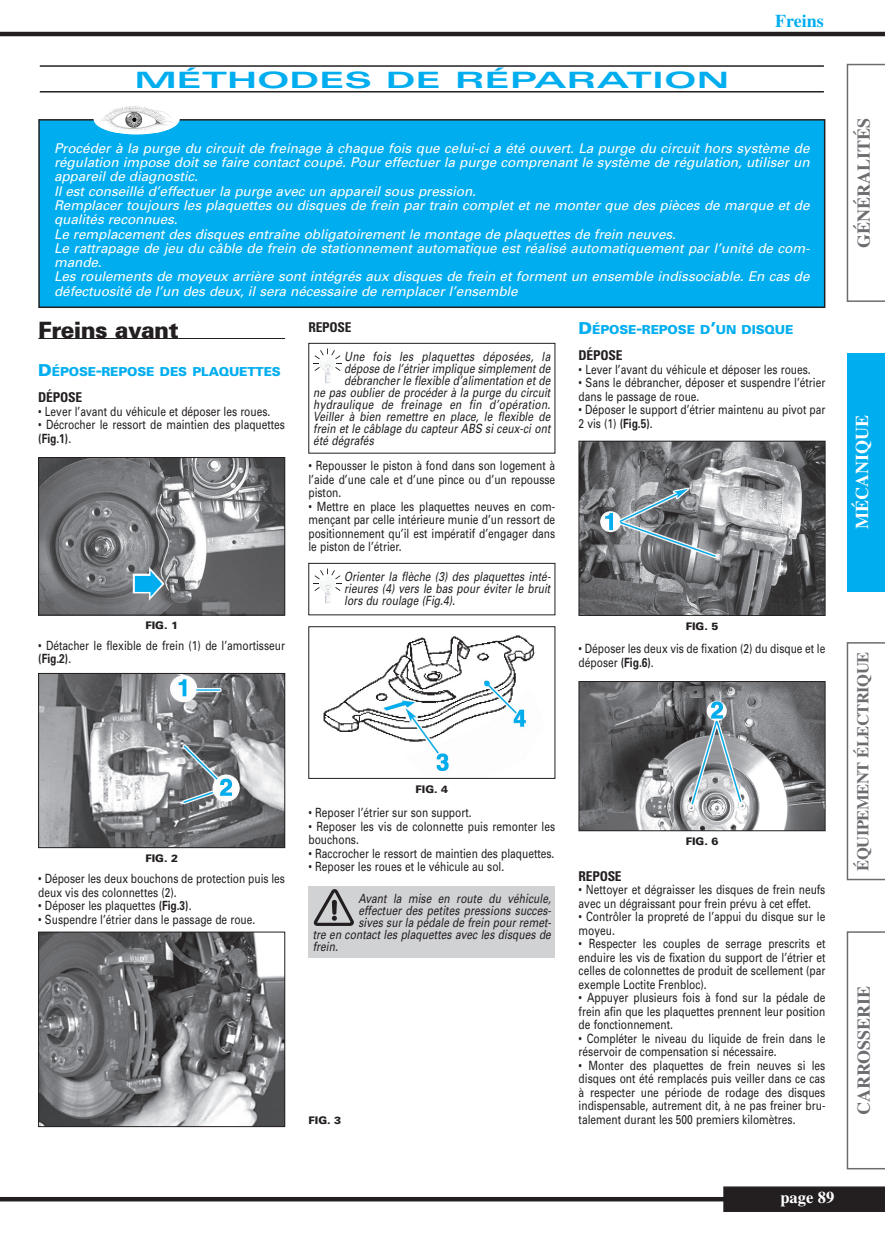
<style>
.page{position:relative;width:885px;height:1246px;background:#fff}
.page>*{position:absolute;margin:0;border:0;box-sizing:border-box;transform-origin:0 0}
.t1{font:700 expanded 22.5px "Univers";color:#00aeef;scale:1.5 1}
.t2{font:900 22.5px "Univers";letter-spacing:-.025em;color:#231f20}
.t3{font:700 18px "Times";color:#6c6d70}
.t4{font:700 18px "Times";color:#fff}
.t5{font:700 18px "Times";color:#00aeef}
.t6{font:700 16.5px "Times";letter-spacing:-.025em;color:#6c6d70}
.t7{font:700 16.5px "Times";color:#fff}
.t8{font:italic 13.5px/14.2px "Univers";letter-spacing:-.005em;color:#fff}
.t9{font:700 condensed 13.5px "Univers";letter-spacing:-.02em;color:#231f20}
.t10{font:12.75px/13.5px "Univers";color:#231f20;scale:.8 1}
.t11{font:italic 12.75px/12px "Univers";letter-spacing:.005em;color:#231f20;text-align:justify;scale:.8 1}
.t12{font:italic 12.75px "Univers";letter-spacing:.025em;color:#231f20;scale:.8 1}
.t13{font:italic 12.75px "Univers";letter-spacing:.03em;color:#231f20;scale:.8 1}
.t14{font:900 12.3px "Univers";letter-spacing:-.01em;color:#00aeef}
.t15{font:900 10.5px "Univers";color:#231f20}
.s1{font-size:16.5px}
.s2{font-weight:700}
</style>
<div class="page">
<svg style="left:846px;top:64px;width:38px;height:238px"></svg>
<div style="left:846px;top:353px;width:38px;height:238px;background:#00aeef"></div>
<svg style="left:846px;top:642px;width:38px;height:238px"></svg>
<svg style="left:846px;top:931px;width:38px;height:238px"></svg>
<hr style="left:0;top:1197px;width:727px;height:4px;background:#231f20">
<div style="left:723px;top:1186px;width:161px;height:26px;background:#231f20"></div>
<hr style="left:0;top:32px;width:884px;height:4px;background:#231f20">
<hr style="left:40px;top:65px;width:783px;height:2px;background:#231f20">
<hr style="left:40px;top:91px;width:783px;height:2px;background:#231f20">
<div style="left:39px;top:120px;width:785px;height:187px;background:#00aeef"></div>
<div style="left:38px;top:119px;width:787px;height:189px;border:2px solid #231f20"></div>
<div style="left:94px;top:104px;width:86px;height:30px;background:#fff;border-radius:50%"></div>
<img style="left:96px;top:105px;width:81px;height:27px">
<hr style="left:38px;top:338px;width:247px;height:1px;background:#231f20">
<img style="left:40px;top:459px;width:243px;height:154px">
<div style="left:38px;top:457px;width:247px;height:158px;border:1px solid #231f20"></div>
<img style="left:40px;top:675px;width:243px;height:171px">
<div style="left:38px;top:673px;width:247px;height:175px;border:1px solid #231f20"></div>
<img style="left:40px;top:934px;width:243px;height:191px">
<div style="left:38px;top:932px;width:247px;height:195px;border:1px solid #231f20"></div>
<div style="left:308px;top:343px;width:247px;height:110px;border:1px solid #231f20"></div>
<svg style="left:313px;top:348px;width:29px;height:23px"></svg>
<img style="left:320px;top:357px;width:15px;height:27px">
<div style="left:308px;top:563px;width:247px;height:52px;border:1px solid #231f20"></div>
<svg style="left:313px;top:568px;width:29px;height:23px"></svg>
<img style="left:320px;top:577px;width:15px;height:26px">
<img style="left:323px;top:635px;width:212px;height:136px">
<div style="left:308px;top:626px;width:247px;height:153px;border:1px solid #231f20"></div>
<div style="left:308px;top:886px;width:247px;height:71px;background:#d1d2d4"></div>
<svg style="left:314px;top:889px;width:40px;height:36px"></svg>
<img style="left:580px;top:443px;width:243px;height:171px">
<div style="left:578px;top:441px;width:247px;height:175px;border:1px solid #231f20"></div>
<img style="left:580px;top:683px;width:243px;height:146px">
<div style="left:578px;top:681px;width:247px;height:150px;border:1px solid #231f20"></div>
<h1 class="t1" style="left:134px;top:72px;width:398px">MÉTHODES DE RÉPARATION</h1>
<h2 class="t5" style="left:775px;top:15px;width:50px">Freins</h2>
<p class="t8" style="left:54px;top:142px;width:757px">Procéder à la purge du circuit de freinage à chaque fois que celui-ci a été ouvert. La purge du circuit hors système de régulation impose doit se faire contact coupé. Pour effectuer la purge comprenant le système de régulation, utiliser un appareil de diagnostic.<br>Il est conseillé d’effectuer la purge avec un appareil sous pression.<br>Remplacer toujours les plaquettes ou disques de frein par train complet et ne monter que des pièces de marque et de qualités reconnues.<br>Le remplacement des disques entraîne obligatoirement le montage de plaquettes de frein neuves.<br>Le rattrapage de jeu du câble de frein de stationnement automatique est réalisé automatiquement par l’unité de com&shy;mande.<br>Les roulements de moyeux arrière sont intégrés aux disques de frein et forment un ensemble indissociable. En cas de défectuosité de l’un des deux, il sera nécessaire de remplacer l’ensemble</p>
<h1 class="t2" style="left:38px;top:322px;width:142px">Freins avant</h1>
<p class="t14" style="left:38px;top:367px;width:244px"><span class="s1">D</span>ÉPOSE<span class="s1">-</span>REPOSE DES PLAQUETTES</p>
<p class="t9" style="left:38px;top:392px;width:45px">DÉPOSE</p>
<p class="t10" style="left:38px;top:405px;width:291px">• Lever l’avant du véhicule et déposer les roues.</p>
<p class="t10" style="left:38px;top:419px;width:310px">• Décrocher le ressort de maintien des plaquettes <span class="s2">(Fig.1)</span>.</p>
<p class="t9" style="left:308px;top:322px;width:45px">REPOSE</p>
<p class="t14" style="left:578px;top:325px;width:216px"><span class="s1">D</span>ÉPOSE<span class="s1">-</span>REPOSE D<span class="s1">’</span>UN DISQUE</p>
<p class="t9" style="left:578px;top:350px;width:45px">DÉPOSE</p>
<p class="t10" style="left:578px;top:363px;width:291px">• Lever l’avant du véhicule et déposer les roues.</p>
<p class="t10" style="left:578px;top:377px;width:310px">• Sans le débrancher, déposer et suspendre l’étrier dans le passage de roue.</p>
<p class="t10" style="left:578px;top:404px;width:310px">• Déposer le support d’étrier maintenu au pivot par<br>2 vis (1) <span class="s2">(Fig.5)</span>.</p>
<p class="t13" style="left:344px;top:351px;width:259px">Une fois les plaquettes déposées, la</p>
<p class="t11" style="left:344px;top:363px;width:259px">dépose de l’étrier implique simplement de</p>
<p class="t11" style="left:344px;top:375px;width:259px">débrancher le flexible d’alimentation et de</p>
<p class="t11" style="left:313px;top:387px;width:298px">ne pas oublier de procéder à la purge du circuit</p>
<p class="t12" style="left:313px;top:399px;width:298px">hydraulique de freinage en fin d’opération.</p>
<p class="t11" style="left:313px;top:411px;width:298px">Veiller à bien remettre en place, le flexible de</p>
<p class="t11" style="left:313px;top:423px;width:298px">frein et le câblage du capteur ABS si ceux-ci ont</p>
<p class="t11" style="left:313px;top:435px;width:77px">été dégrafés</p>
<p class="t10" style="left:308px;top:460px;width:310px;text-align:justify">• Repousser le piston à fond dans son logement à l’aide d’une cale et d’une pince ou d’un repousse piston.</p>
<p class="t10" style="left:308px;top:501px;width:310px;text-align:justify">• Mettre en place les plaquettes neuves en com&shy;mençant par celle intérieure munie d’un ressort de positionnement qu’il est impératif d’engager dans le piston de l’étrier.</p>
<p class="t11" style="left:344px;top:571px;width:259px">Orienter la flèche (3) des plaquettes inté&shy;rieures (4) vers le bas pour éviter le bruit lors du roulage (Fig.4).</p>
<p class="t15" style="left:145px;top:622px;width:34px">FIG. 1</p>
<p class="t10" style="left:38px;top:640px;width:310px">• Détacher le flexible de frein (1) de l’amortisseur <span class="s2">(Fig.2)</span>.</p>
<p class="t15" style="left:685px;top:622px;width:34px">FIG. 5</p>
<p class="t10" style="left:578px;top:643px;width:310px">• Déposer les deux vis de fixation (2) du disque et le déposer <span class="s2">(Fig.6)</span>.</p>
<p class="t15" style="left:145px;top:854px;width:34px">FIG. 2</p>
<p class="t10" style="left:38px;top:873px;width:310px">• Déposer les deux bouchons de protection puis les deux vis des colonnettes (2).</p>
<p class="t10" style="left:38px;top:900px;width:193px">• Déposer les plaquettes <span class="s2">(Fig.3)</span>.</p>
<p class="t10" style="left:38px;top:913px;width:273px">• Suspendre l’étrier dans le passage de roue.</p>
<p class="t15" style="left:415px;top:785px;width:34px">FIG. 4</p>
<p class="t10" style="left:308px;top:807px;width:205px">• Reposer l’étrier sur son support.</p>
<p class="t10" style="left:308px;top:820px;width:310px">• Reposer les vis de colonnette puis remonter les bouchons.</p>
<p class="t10" style="left:308px;top:847px;width:309px">• Raccrocher le ressort de maintien des plaquettes.</p>
<p class="t10" style="left:308px;top:861px;width:246px">• Reposer les roues et le véhicule au sol.</p>
<p class="t11" style="left:358px;top:894px;width:242px">Avant la mise en route du véhicule,</p>
<p class="t11" style="left:358px;top:906px;width:242px">effectuer des petites pressions succes-</p>
<p class="t11" style="left:358px;top:918px;width:242px">sives sur la pédale de frein pour remet-</p>
<p class="t11" style="left:313px;top:930px;width:299px">tre en contact les plaquettes avec les disques de</p>
<p class="t11" style="left:313px;top:942px;width:33px">frein.</p>
<p class="t15" style="left:308px;top:1116px;width:34px">FIG. 3</p>
<p class="t15" style="left:685px;top:837px;width:34px">FIG. 6</p>
<p class="t9" style="left:578px;top:871px;width:45px">REPOSE</p>
<p class="t10" style="left:578px;top:884px;width:310px">• Nettoyer et dégraisser les disques de frein neufs avec un dégraissant pour frein prévu à cet effet.</p>
<p class="t10" style="left:578px;top:911px;width:310px">• Contrôler la propreté de l’appui du disque sur le moyeu.</p>
<p class="t10" style="left:578px;top:938px;width:310px;text-align:justify">• Respecter les couples de serrage prescrits et enduire les vis de fixation du support de l’étrier et celles de colonnettes de produit de scellement (par exemple Loctite Frenbloc).</p>
<p class="t10" style="left:578px;top:992px;width:310px;text-align:justify">• Appuyer plusieurs fois à fond sur la pédale de frein afin que les plaquettes prennent leur position de fonctionnement.</p>
<p class="t10" style="left:578px;top:1032px;width:310px">• Compléter le niveau du liquide de frein dans le réservoir de compensation si nécessaire.</p>
<p class="t10" style="left:578px;top:1059px;width:310px;text-align:justify">• Monter des plaquettes de frein neuves si les disques ont été remplacés puis veiller dans ce cas à respecter une période de rodage des disques indispensable, autrement dit, à ne pas freiner bru&shy;talement durant les 500 premiers kilomètres.</p>
<h2 class="t3" style="left:857px;top:248px;width:132px;rotate:-90deg">GÉNÉRALITÉS</h2>
<h2 class="t4" style="left:856px;top:529px;width:115px;rotate:-90deg">MÉCANIQUE</h2>
<p class="t6" style="left:857px;top:870px;width:220px;rotate:-90deg">ÉQUIPEMENT ÉLECTRIQUE</p>
<h2 class="t3" style="left:857px;top:1115px;width:131px;rotate:-90deg">CARROSSERIE</h2>
<p class="t7" style="left:780px;top:1192px;width:56px">page 89</p>
</div>
